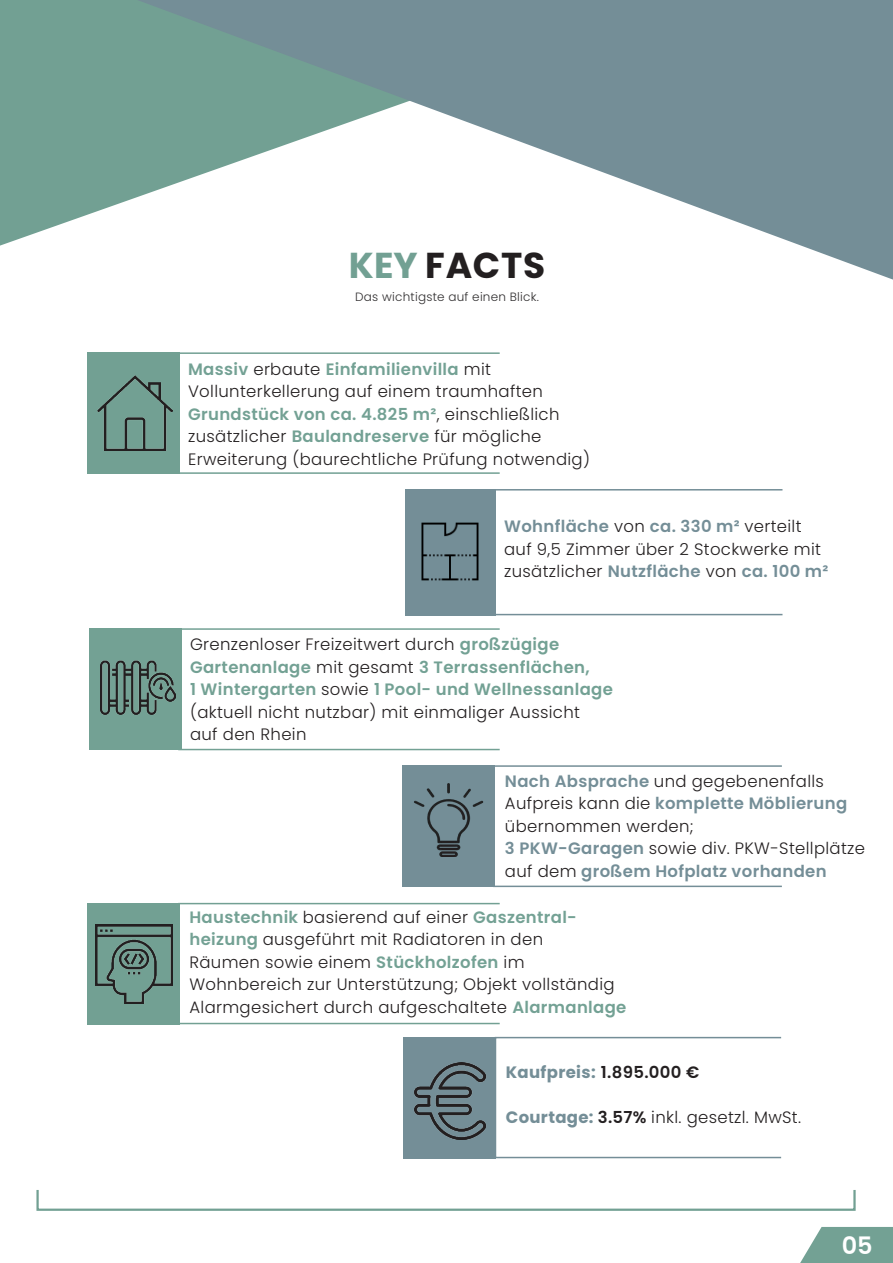
<style>
.page{position:relative;width:893px;height:1263px;background:#fff}
.page>*{position:absolute;margin:0;border:0;box-sizing:border-box;transform-origin:0 0}
.t1{font:700 36px "Poppins";letter-spacing:.02em;color:#231f20}
.t2{font:600 24px "Poppins";color:#fff}
.t3{font:300 16.5px/22.5px "Poppins";letter-spacing:.02em;color:#231f20}
.t4{font:600 16.5px/22.5px "Poppins";letter-spacing:.02em;color:#73a194}
.t5{font:600 16.5px/22.5px "Poppins";letter-spacing:.02em;color:#748e97}
.t6{font:700 16.5px "Poppins";letter-spacing:.02em;color:#748e97}
.t7{font:300 12px "Poppins";letter-spacing:.02em;color:#312f30}
.s1{color:#72a093}
.s2{font-weight:600;color:#73a194}
.s3{font-weight:600;color:#748e97}
.s4{font-weight:300;color:#231f20}
.s5{font-weight:600;color:#231f20}
.s6{font-weight:700;color:#748e97}
.s7{font-weight:600}
</style>
<div class="page">
<div style="left:36px;top:1189px;width:820px;height:22px;border:2px solid #72a093"></div>
<svg style="left:0;top:0;width:137px;height:246px;background:#80a99d"></svg>
<svg style="left:137px;top:0;width:756px;height:280px"></svg>
<svg style="left:800px;top:1227px;width:93px;height:36px;background:#83aba0"></svg>
<div style="left:405px;top:489px;width:90px;height:126px;background:#748e97"></div>
<img style="left:421px;top:522px;width:58px;height:59px">
<div style="left:493px;top:489px;width:290px;height:126px;border:2px solid #748e97"></div>
<div style="left:178px;top:628px;width:322px;height:122px;border:2px solid #73a194"></div>
<div style="left:88px;top:352px;width:92px;height:122px;background:#72a093"></div>
<div style="left:178px;top:352px;width:322px;height:122px;border:2px solid #72a093"></div>
<div style="left:178px;top:903px;width:322px;height:121px;border:2px solid #72a093"></div>
<div style="left:493px;top:765px;width:290px;height:122px;border:2px solid #748e97"></div>
<div style="left:495px;top:1037px;width:287px;height:121px;border:2px solid #748e97"></div>
<div style="left:89px;top:628px;width:93px;height:122px;background:#73a194"></div>
<img style="left:101px;top:660px;width:75px;height:55px">
<div style="left:404px;top:1037px;width:92px;height:121px;background:#748e97"></div>
<img style="left:414px;top:1062px;width:72px;height:77px">
<div style="left:88px;top:903px;width:92px;height:121px;background:#72a093"></div>
<img style="left:96px;top:925px;width:77px;height:79px">
<div style="left:402px;top:765px;width:93px;height:122px;background:#748e97"></div>
<img style="left:414px;top:783px;width:70px;height:74px">
<img style="left:98px;top:376px;width:75px;height:75px">
<p class="t1" style="left:349px;top:245px;width:198px"><span class="s1">KEY</span> FACTS</p>
<p class="t7" style="left:355px;top:290px;width:185px">Das wichtigste auf einen Blick.</p>
<p class="t3" style="left:188px;top:358px;width:403px"><span class="s2">Massiv</span> erbaute <span class="s2">Einfamilienvilla</span> mit Vollunterkellerung auf einem traumhaften <span class="s2">Grundstück von ca. 4.825 m²</span>, einschließlich zusätzlicher <span class="s2">Baulandreserve</span> für mögliche Erweiterung (baurechtliche Prüfung notwendig)</p>
<p class="t3" style="left:504px;top:515px;width:326px"><span class="s3">Wohnfläche</span> von <span class="s3">ca. 330 m²</span> verteilt auf 9,5 Zimmer über 2 Stockwerke mit zusätzlicher <span class="s3">Nutzfläche</span> von <span class="s3">ca. 100 m²</span></p>
<p class="t4" style="left:190px;top:633px;width:401px"><span class="s4">Grenzenloser Freizeitwert durch</span> großzügige<br>Gartenanlage <span class="s4">mit gesamt</span> 3 Terrassenflächen,</p>
<p class="t3" style="left:190px;top:678px;width:424px"><span class="s2">1 Wintergarten</span> sowie <span class="s2">1 Pool- und Wellnessanlage </span>(aktuell nicht nutzbar) mit einmaliger Aussicht</p>
<p class="t3" style="left:190px;top:723px;width:118px">auf den Rhein</p>
<p class="t3" style="left:505px;top:770px;width:344px"><span class="s3">Nach Absprache</span> und gegebenenfalls<br>Aufpreis kann die <span class="s3">komplette Möblierung </span>übernommen werden;</p>
<p class="t5" style="left:505px;top:837px;width:362px">3 PKW-Garagen <span class="s4">sowie div. PKW-Stellplätze auf dem</span> großem Hofplatz vorhanden</p>
<p class="t3" style="left:189px;top:906px;width:389px"><span class="s2">Haustechnik</span> basierend auf einer <span class="s2">Gaszentral&shy;heizung</span> ausgeführt mit Radiatoren in den</p>
<p class="t3" style="left:189px;top:951px;width:337px">Räumen sowie einem <span class="s2">Stückholzofen</span> im</p>
<p class="t3" style="left:189px;top:973px;width:438px">Wohnbereich zur Unterstützung; Objekt vollständig<br>Alarmgesichert durch aufgeschaltete <span class="s2">Alarmanlage</span></p>
<p class="t6" style="left:506px;top:1063px;width:195px">Kaufpreis: <span class="s5">1.895.000 €</span></p>
<p class="t3" style="left:506px;top:1106px;width:297px"><span class="s6">Courtage:</span> <span class="s7">3.57%</span> inkl. gesetzl. MwSt.</p>
<p class="t2" style="left:842px;top:1231px;width:32px">05</p>
</div>
